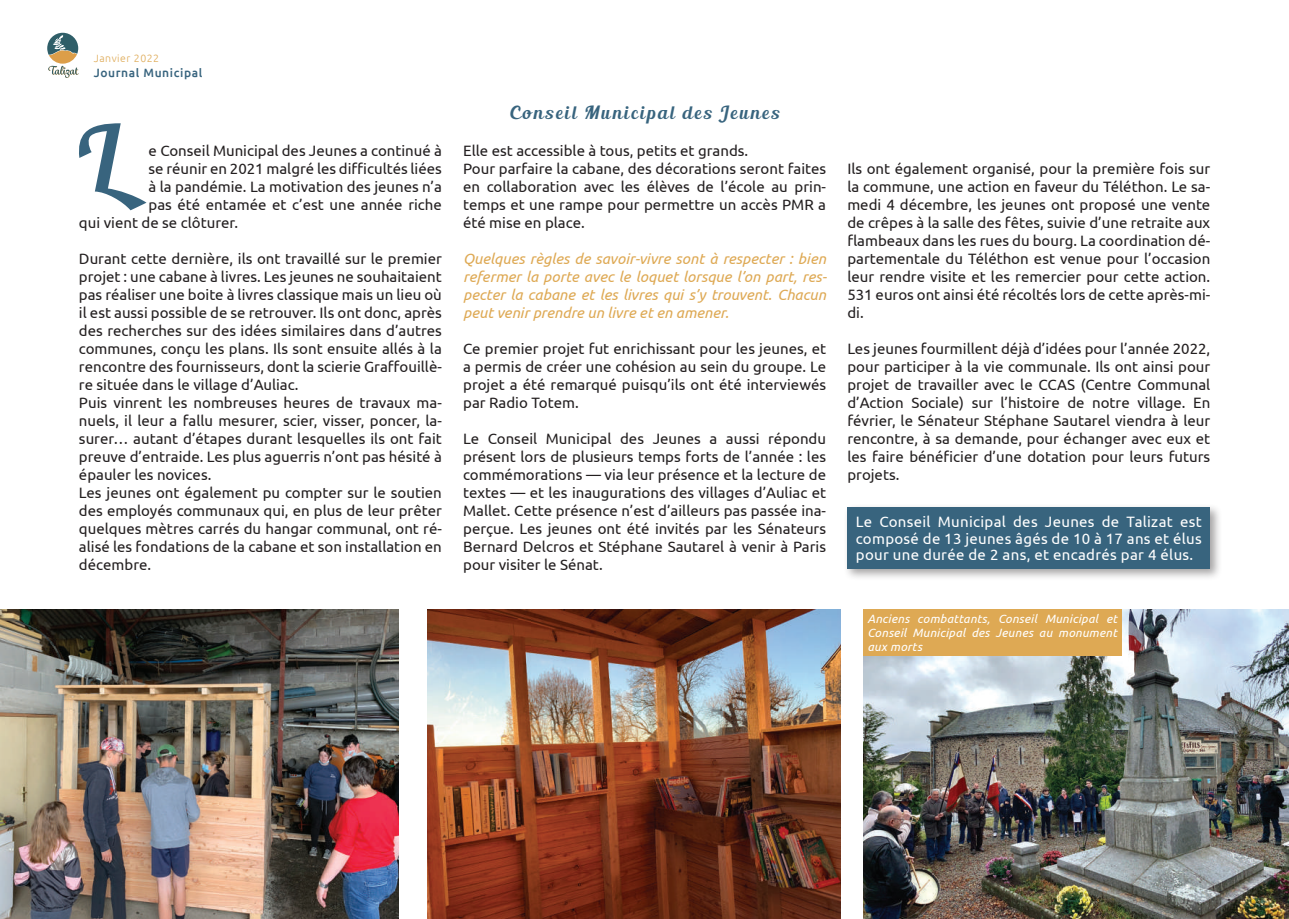
<style>
.page{position:relative;width:1289px;height:919px;background:#fff}
.page>*{position:absolute;margin:0;border:0;box-sizing:border-box;transform-origin:0 0}
.t1{font:86.85px "Blenda Script";color:#38647e}
.t2{font:18px "Blenda Script";letter-spacing:.12em;color:#38647e}
.t3{font:15px/18px "Ubuntu";color:#231f20;text-align:justify}
.t4{font:italic 15px/18px "Ubuntu";color:#dea954;text-align:justify}
.t5{font:15px/16.5px "Ubuntu";letter-spacing:.02em;color:#fff;text-align:justify}
.t6{font:italic 12px/14.4px "Ubuntu";letter-spacing:.02em;color:#fff;text-align:justify}
.t7{font:500 12px "Ubuntu";letter-spacing:.05em;color:#38647e}
.t8{font:300 10.5px "Ubuntu";letter-spacing:.05em;color:#dea954}
</style>
<div class="page">
<svg style="left:47px;top:33px;width:32px;height:45px"></svg>
<img style="left:0;top:609px;width:399px;height:309px">
<img style="left:863px;top:609px;width:425px;height:309px">
<img style="left:427px;top:609px;width:413px;height:309px">
<div style="left:863px;top:609px;width:258px;height:46px;background:#dea954"></div>
<div style="left:843px;top:503px;width:379px;height:78px;background:#231f20;opacity:.41"></div>
<div style="left:847px;top:507px;width:363px;height:62px;background:#38647e"></div>
<p class="t8" style="left:94px;top:52px;width:67px">Janvier 2022</p>
<p class="t7" style="left:94px;top:65px;width:110px">Journal Municipal</p>
<h1 class="t1" style="left:75px;top:102px;width:46px">L</h1>
<p class="t3" style="left:148px;top:141px;width:295px">e Conseil Municipal des Jeunes a continué à</p>
<p class="t3" style="left:148px;top:159px;width:295px">se réunir en 2021 malgré les difficultés liées</p>
<p class="t3" style="left:148px;top:177px;width:295px">à la pandémie. La motivation des jeunes n’a</p>
<p class="t3" style="left:148px;top:195px;width:295px">pas été entamée et c’est une année riche</p>
<p class="t3" style="left:79px;top:213px;width:161px">qui vient de se clôturer.</p>
<p class="t3" style="left:79px;top:249px;width:364px;text-align:left">Durant cette dernière, ils ont travaillé sur le premier projet : une cabane à livres. Les jeunes ne souhaitaient pas réaliser une boite à livres classique mais un lieu où il est aussi possible de se retrouver. Ils ont donc, après des recherches sur des idées similaires dans d’autres communes, conçu les plans. Ils sont ensuite allés à la rencontre des fournisseurs, dont la scierie Graffouillè&shy;re située dans le village d’Auliac.<br>Puis vinrent les nombreuses heures de travaux ma&shy;nuels, il leur a fallu mesurer, scier, visser, poncer, la&shy;surer… autant d’étapes durant lesquelles ils ont fait preuve d’entraide. Les plus aguerris n’ont pas hésité à épauler les novices.<br>Les jeunes ont également pu compter sur le soutien des employés communaux qui, en plus de leur prêter quelques mètres carrés du hangar communal, ont ré&shy;alisé les fondations de la cabane et son installation en décembre.</p>
<p class="t2" style="left:510px;top:101px;width:270px">Conseil Municipal des Jeunes</p>
<p class="t3" style="left:463px;top:141px;width:364px;text-align:left">Elle est accessible à tous, petits et grands.<br>Pour parfaire la cabane, des décorations seront faites en collaboration avec les élèves de l’école au prin&shy;temps et une rampe pour permettre un accès PMR a été mise en place.</p>
<p class="t4" style="left:463px;top:249px;width:365px">Quelques règles de savoir-vivre sont à respecter : bien refermer la porte avec le loquet lorsque l’on part, res&shy;pecter la cabane et les livres qui s’y trouvent. Chacun peut venir prendre un livre et en amener.</p>
<p class="t3" style="left:463px;top:339px;width:364px">Ce premier projet fut enrichissant pour les jeunes, et a permis de créer une cohésion au sein du groupe. Le projet a été remarqué puisqu’ils ont été interviewés par Radio Totem.</p>
<p class="t3" style="left:463px;top:429px;width:364px">Le Conseil Municipal des Jeunes a aussi répondu présent lors de plusieurs temps forts de l’année : les commémorations — via leur présence et la lecture de textes — et les inaugurations des villages d’Auliac et Mallet. Cette présence n’est d’ailleurs pas passée ina&shy;perçue. Les jeunes ont été invités par les Sénateurs Bernard Delcros et Stéphane Sautarel à venir à Paris pour visiter le Sénat.</p>
<p class="t3" style="left:847px;top:159px;width:364px">Ils ont également organisé, pour la première fois sur la commune, une action en faveur du Téléthon. Le sa&shy;medi 4 décembre, les jeunes ont proposé une vente de crêpes à la salle des fêtes, suivie d’une retraite aux flambeaux dans les rues du bourg. La coordination dé&shy;partementale du Téléthon est venue pour l’occasion leur rendre visite et les remercier pour cette action.<br>531 euros ont ainsi été récoltés lors de cette après-mi&shy;di.</p>
<p class="t3" style="left:847px;top:339px;width:364px">Les jeunes fourmillent déjà d’idées pour l’année 2022, pour participer à la vie communale. Ils ont ainsi pour projet de travailler avec le CCAS (Centre Communal d’Action Sociale) sur l’histoire de notre village. En février, le Sénateur Stéphane Sautarel viendra à leur rencontre, à sa demande, pour échanger avec eux et les faire bénéficier d’une dotation pour leurs futurs projets.</p>
<p class="t5" style="left:855px;top:513px;width:347px">Le Conseil Municipal des Jeunes de Talizat est composé de 13 jeunes âgés de 10 à 17 ans et élus pour une durée de 2 ans, et encadrés par 4 élus.</p>
<p class="t6" style="left:867px;top:610px;width:251px">Anciens combattants, Conseil Municipal et Conseil Municipal des Jeunes au monument aux morts</p>
</div>
